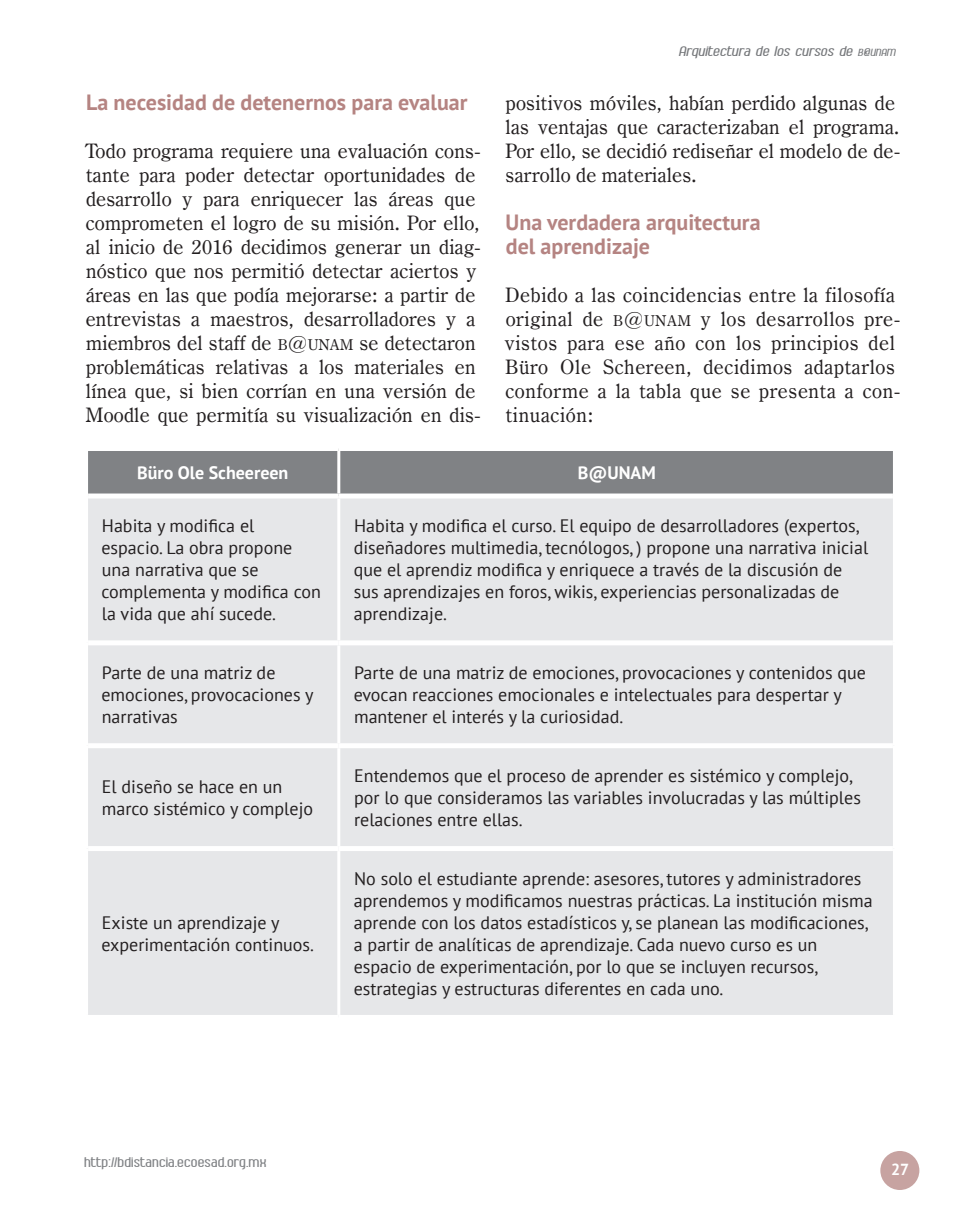
<style>
.page{position:relative;width:964px;height:1224px;background:#fff}
.page>*{position:absolute;margin:0;border:0;box-sizing:border-box;transform-origin:0 0}
.SUBTITULO_1{font:700 22px/24px "PT Sans";color:#b58482}
.TEXTO1{font:20px/24px "Century Oldstyle BT";letter-spacing:.01em;color:#231f20}
.TEXTO1-2{font:20px/24px "Century Oldstyle BT";letter-spacing:.03em;color:#231f20}
.TABLA_TEXTO_IZQ{font:18px/22px "PT Sans";color:#231f20}
.TABLA_TITULO{font:700 18px "PT Sans";color:#fff}
.t1{font:700 16px "Ambrosia";color:#808285}
.t2{font:italic 700 16px "Ambrosia";color:#76787b}
.t3{font:700 16px "PT Sans";color:#fff}
.s1{font-size:15px}
.s2{font-style:inherit}
.s3{font-size:12px}
</style>
<div class="page">
<div style="left:880px;top:1151px;width:39px;height:39px;background:#c7a3a1;border-radius:50%"></div>
<div style="left:88px;top:451px;width:805px;height:43px;background:#808285"></div>
<div style="left:88px;top:499px;width:805px;height:516px;background:#e6e7e9"></div>
<hr style="left:337px;top:451px;width:3px;height:43px;background:#fff">
<hr style="left:337px;top:499px;width:3px;height:141px;background:#fff">
<hr style="left:337px;top:645px;width:3px;height:98px;background:#fff">
<hr style="left:337px;top:748px;width:3px;height:98px;background:#fff">
<hr style="left:337px;top:851px;width:3px;height:164px;background:#fff">
<div style="left:88px;top:640px;width:251px;height:5px;background:#fff"></div>
<div style="left:339px;top:640px;width:554px;height:5px;background:#fff"></div>
<div style="left:88px;top:743px;width:251px;height:5px;background:#fff"></div>
<div style="left:339px;top:743px;width:554px;height:5px;background:#fff"></div>
<div style="left:88px;top:846px;width:251px;height:5px;background:#fff"></div>
<div style="left:339px;top:846px;width:554px;height:5px;background:#fff"></div>
<p class="SUBTITULO_1" style="left:86px;top:90px;width:383px">La necesidad de detenernos para evaluar</p>
<p class="TEXTO1" style="left:85px;top:139px;width:398px">Todo programa requiere una evaluación cons&shy;tante para poder detectar oportunidades de desarrollo y para enriquecer las áreas que comprometen el logro de su misión. Por ello, al inicio de 2016 decidimos generar un diag&shy;nóstico que nos permitió detectar aciertos y áreas en las que podía mejorarse: a partir de entrevistas a maestros, desarrolladores y a miembros del staff de <span class="s1">B</span><span class="s2">@</span><span class="s1">UNAM</span> se detectaron problemáticas relativas a los materiales en línea que, si bien corrían en una versión de Moodle que permitía su visualización en dis-</p>
<p class="t2" style="left:679px;top:44px;width:218px">Arquitectura de los cursos de <span class="s3">B</span><span class="s2">@</span><span class="s3">UNAM</span></p>
<p class="TEXTO1" style="left:505px;top:91px;width:397px">positivos móviles, habían perdido algunas de las ventajas que caracterizaban el programa.<br>Por ello, se decidió rediseñar el modelo de de&shy;sarrollo de materiales.</p>
<p class="SUBTITULO_1" style="left:505px;top:210px;width:256px">Una verdadera arquitectura del aprendizaje</p>
<p class="TEXTO1-2" style="left:505px;top:283px;width:397px">Debido a las coincidencias entre la filosofía original de <span class="s1">B</span><span class="s2">@</span><span class="s1">UNAM</span> y los desarrollos pre&shy;vistos para ese año con los principios del Büro Ole Schereen, decidimos adaptarlos conforme a la tabla que se presenta a con&shy;tinuación:</p>
<p class="TABLA_TITULO" style="left:137px;top:461px;width:153px">Büro Ole Scheereen</p>
<p class="TABLA_TITULO" style="left:578px;top:461px;width:80px">B@UNAM</p>
<p class="TABLA_TEXTO_IZQ" style="left:101px;top:514px;width:221px">Habita y modifica el<br>espacio. La obra propone una narrativa que se complementa y modifica con la vida que ahí sucede.</p>
<p class="TABLA_TEXTO_IZQ" style="left:354px;top:514px;width:516px">Habita y modifica el curso. El equipo de desarrolladores (expertos, diseñadores multimedia, tecnólogos, ) propone una narrativa inicial que el aprendiz modifica y enriquece a través de la discusión de sus aprendizajes en foros, wikis, experiencias personalizadas de aprendizaje.</p>
<p class="TABLA_TEXTO_IZQ" style="left:101px;top:661px;width:214px">Parte de una matriz de emociones, provocaciones y narrativas</p>
<p class="TABLA_TEXTO_IZQ" style="left:354px;top:661px;width:514px">Parte de una matriz de emociones, provocaciones y contenidos que evocan reacciones emocionales e intelectuales para despertar y mantener el interés y la curiosidad.</p>
<p class="TABLA_TEXTO_IZQ" style="left:102px;top:775px;width:213px">El diseño se hace en un marco sistémico y complejo</p>
<p class="TABLA_TEXTO_IZQ" style="left:354px;top:764px;width:508px">Entendemos que el proceso de aprender es sistémico y complejo, por lo que consideramos las variables involucradas y las múltiples relaciones entre ellas.</p>
<p class="TABLA_TEXTO_IZQ" style="left:101px;top:911px;width:214px">Existe un aprendizaje y experimentación continuos.</p>
<p class="TABLA_TEXTO_IZQ" style="left:354px;top:867px;width:520px">No solo el estudiante aprende: asesores, tutores y administradores aprendemos y modificamos nuestras prácticas. La institución misma aprende con los datos estadísticos y, se planean las modificaciones, a partir de analíticas de aprendizaje. Cada nuevo curso es un espacio de experimentación, por lo que se incluyen recursos, estrategias y estructuras diferentes en cada uno.</p>
<p class="t1" style="left:85px;top:1155px;width:184px">http://bdistancia.ecoesad.org.mx</p>
<p class="t3" style="left:891px;top:1159px;width:20px">27</p>
</div>
